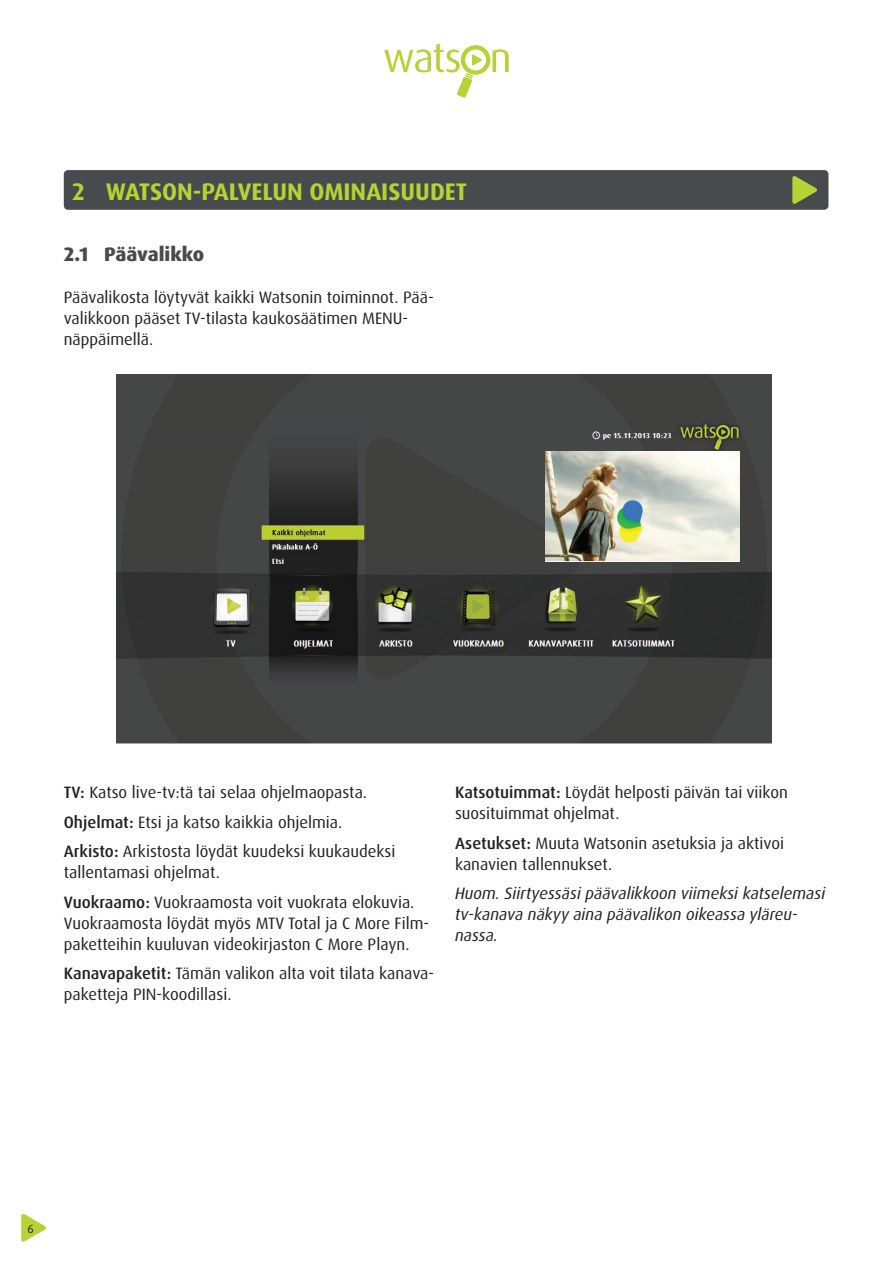
<style>
.page{position:relative;width:893px;height:1263px;background:#fff}
.page>*{position:absolute;margin:0;border:0;box-sizing:border-box;transform-origin:0 0}
.t1{font:700 24px "Dax OT";color:#b5d334}
.t2{font:800 19.5px "Dax OT";color:#484a4d}
.t3{font:16.5px/21px "Dax OT";color:#231f20}
.t4{font:italic 16.5px/21px "Dax OT";color:#231f20}
.t5{font:12px "Dax OT";color:#231f20}
.s1{font-weight:500}
</style>
<div class="page">
<svg style="left:21px;top:1214px;width:25px;height:28px"></svg>
<svg style="left:384px;top:43px;width:125px;height:55px"></svg>
<div style="left:64px;top:170px;width:764px;height:40px;background:#484a4d;border-radius:4px"></div>
<svg style="left:792px;top:176px;width:25px;height:28px"></svg>
<img style="left:116px;top:374px;width:655px;height:369px">
<img style="left:546px;top:452px;width:193px;height:109px">
<h1 class="t1" style="left:72px;top:176px;width:396px">2 WATSON-PALVELUN OMINAISUUDET</h1>
<p class="t2" style="left:64px;top:241px;width:142px">2.1 Päävalikko</p>
<p class="t3" style="left:64px;top:286px;width:371px">Päävalikosta löytyvät kaikki Watsonin toiminnot. Pää&shy;valikkoon pääset TV-tilasta kaukosäätimen MENU&shy;näppäimellä.</p>
<p class="t3" style="left:64px;top:778px;width:333px;line-height:29.5px"><span class="s1">TV:</span> Katso live-tv:tä tai selaa ohjelmaopasta.<br><span class="s1">Ohjelmat:</span> Etsi ja katso kaikkia ohjelmia.<br><span class="s1">Arkisto:</span> Arkistosta löydät kuudeksi kuukaudeksi</p>
<p class="t3" style="left:64px;top:858px;width:352px;line-height:29.5px">tallentamasi ohjelmat.<br><span class="s1">Vuokraamo:</span> Vuokraamosta voit vuokrata elokuvia.</p>
<p class="t3" style="left:64px;top:913px;width:367px">Vuokraamosta löydät myös MTV Total ja C More Film&shy;paketteihin kuuluvan videokirjaston C More Playn.</p>
<p class="t3" style="left:64px;top:963px;width:372px"><span class="s1">Kanavapaketit:</span> Tämän valikon alta voit tilata kanava&shy;paketteja PIN-koodillasi.</p>
<p class="t3" style="left:455px;top:782px;width:334px"><span class="s1">Katsotuimmat:</span> Löydät helposti päivän tai viikon suosituimmat ohjelmat.</p>
<p class="t3" style="left:455px;top:833px;width:331px"><span class="s1">Asetukset:</span> Muuta Watsonin asetuksia ja aktivoi kanavien tallennukset.</p>
<p class="t4" style="left:455px;top:883px;width:372px">Huom. Siirtyessäsi päävalikkoon viimeksi katselemasi tv-kanava näkyy aina päävalikon oikeassa yläreu&shy;nassa.</p>
<p class="t5" style="left:27px;top:1221px;width:8px">6</p>
</div>
